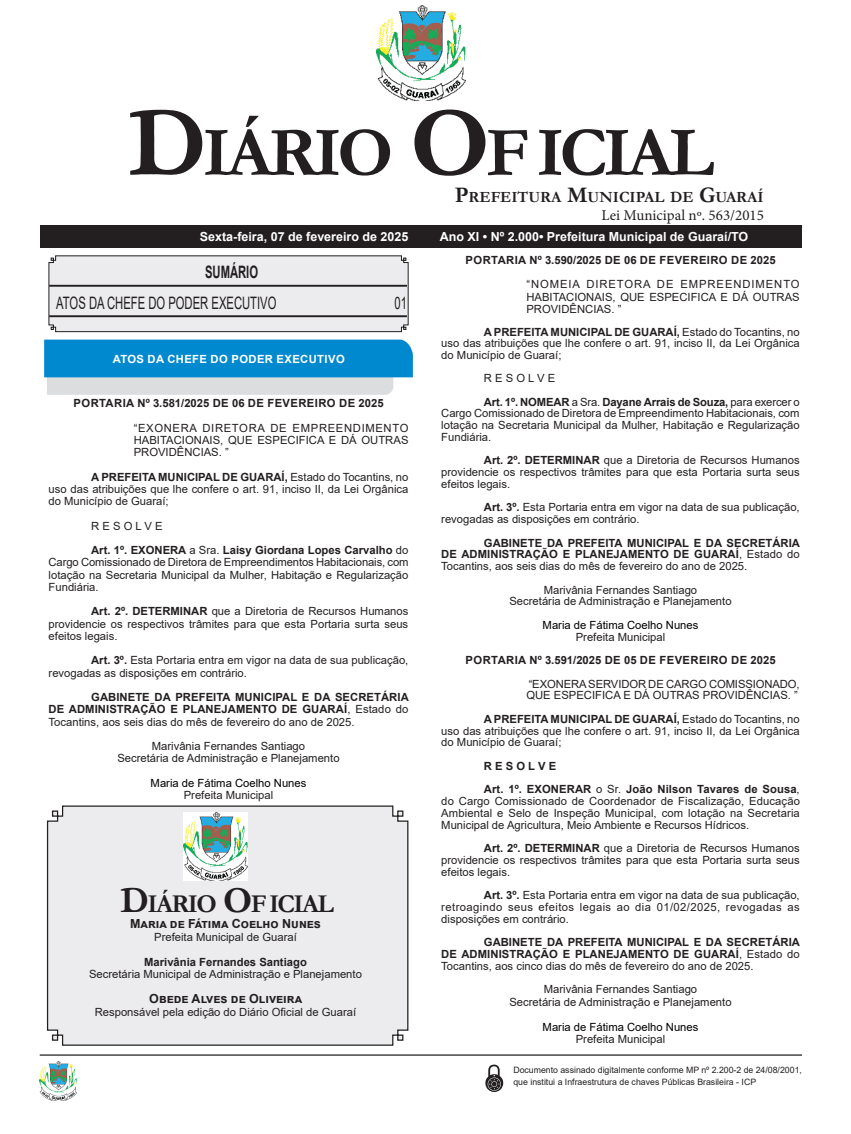
<style>
.page{position:relative;width:851px;height:1134px;background:#fff}
.page>*{position:absolute;margin:0;border:0;box-sizing:border-box;transform-origin:0 0}
.CORPO_DE_TEXTO{font:700 70.88px "Garamond";letter-spacing:-.06em;color:#231f20}
.CORPO_DE_TEXTO-2{font:700 25.88px "Garamond";letter-spacing:-.06em;color:#231f20}
.Nome_Secretário{font:17.12px "Arial";color:#231f20;scale:.66 1}
.Nome_Secretário-2{font:700 17.12px "Arial";color:#231f20;scale:.66 1}
.CORPO_DE_TEXTO-3{font:700 15.62px "Garamond";color:#231f20}
.t1{font:15px "Minion Pro";color:#231f20}
.t2{font:700 12.5px "Arial";color:#fff}
.Assinatura{font:700 12.5px "Arial";color:#231f20}
.CORPO_DE_TEXTO-4{font:11.25px/11.8px "Arial";color:#231f20;text-align:justify}
.CORPO_DE_TEXTO-5{font:700 11.25px/11.8px "Arial";letter-spacing:.005em;color:#231f20;text-align:justify}
.Assinatura-2{font:11.25px "Arial";color:#231f20}
.EMENTA{font:11.25px/12.2px "Arial";color:#231f20;text-align:justify}
.TITULOS{font:700 11.25px "Arial";letter-spacing:.035em;color:#231f20}
.Assinatura-3{font:11.25px "Arial";color:#000}
.Chancela2{font:700 11.25px "Arial";letter-spacing:.035em;color:#fff}
.Assinatura-4{font:700 11.25px "Arial";color:#231f20}
.CORPO_DE_TEXTO-6{font:8.75px/12.5px "Arial";color:#231f20}
.s1{font-size:101.25px}
.s2{font-size:22.38px}
.s3{font-weight:700}
.s4{font-weight:400}
.s5{font-size:36.88px}
</style>
<div class="page">
<div style="left:40px;top:225px;width:761px;height:22px;background:#231f20"></div>
<hr style="left:40px;top:1054px;width:761px;height:2px;background:#231f20">
<img style="left:376px;top:5px;width:89px;height:95px">
<img style="left:40px;top:1061px;width:37px;height:39px">
<svg style="left:485px;top:1065px;width:18px;height:27px"></svg>
<div style="left:46px;top:805px;width:363px;height:241px;background:#ececee"></div>
<img style="left:183px;top:812px;width:64px;height:68px">
<svg style="left:48px;top:255px;width:360px;height:77px;background:#dcdbdd"></svg>
<svg style="left:44px;top:340px;width:369px;height:55px;background:#48a5d4"></svg>
<p class="CORPO_DE_TEXTO" style="left:128px;top:105px;width:587px"><span class="s1">D</span>IÁRIO <span class="s1">O</span>F ICIAL</p>
<p class="CORPO_DE_TEXTO-3" style="left:455px;top:186px;width:310px"><span class="s2">P</span>REFEITURA <span class="s2">M</span>UNICIPAL DE <span class="s2">G</span>UARAÍ</p>
<p class="t1" style="left:601px;top:205px;width:164px">Lei Municipal nº. 563/2015</p>
<p class="t2" style="left:200px;top:228px;width:210px">Sexta-feira, 07 de fevereiro de 2025</p>
<p class="t2" style="left:439px;top:228px;width:310px">Ano XI • Nº 2.000• Prefeitura Municipal de Guaraí/TO</p>
<p class="Nome_Secretário-2" style="left:205px;top:260px;width:82px">SUMÁRIO</p>
<p class="Nome_Secretário" style="left:56px;top:291px;width:335px">ATOS DA CHEFE DO PODER EXECUTIVO</p>
<p class="Nome_Secretário" style="left:394px;top:291px;width:20px">01</p>
<p class="Chancela2" style="left:113px;top:351px;width:233px">ATOS DA CHEFE DO PODER EXECUTIVO</p>
<p class="TITULOS" style="left:74px;top:395px;width:311px">PORTARIA Nº 3.581/2025 DE 06 DE FEVEREIRO DE 2025</p>
<p class="EMENTA" style="left:134px;top:421px;width:276px">“EXONERA DIRETORA DE EMPREENDIMENTO HABITACIONAIS, QUE ESPECIFICA E DÁ OUTRAS PROVIDÊNCIAS. ”</p>
<p class="CORPO_DE_TEXTO-4" style="left:49px;top:470px;width:361px;line-height:12.2px;text-indent:43px"><span class="s3">A PREFEITA MUNICIPAL DE GUARAÍ,</span> Estado do Tocantins, no uso das atribuições que lhe confere o art. 91, inciso II, da Lei Orgânica do Município de Guaraí;</p>
<p class="CORPO_DE_TEXTO-4" style="left:91px;top:520px;width:73px">R E S O L V E</p>
<p class="CORPO_DE_TEXTO-4" style="left:49px;top:544px;width:361px;line-height:12.2px;text-indent:43px"><span class="s3">Art. 1º. EXONERA</span> a Sra. <span class="s3">Laisy Giordana Lopes Carvalho</span> do Cargo Comissionado de Diretora de Empreendimentos Habitacionais, com lotação na Secretaria Municipal da Mulher, Habitação e Regularização Fundiária.</p>
<p class="CORPO_DE_TEXTO-4" style="left:49px;top:605px;width:361px;line-height:12.2px;text-indent:43px"><span class="s3">Art. 2º. DETERMINAR</span> que a Diretoria de Recursos Humanos providencie os respectivos trâmites para que esta Portaria surta seus efeitos legais.</p>
<p class="CORPO_DE_TEXTO-4" style="left:49px;top:654px;width:361px;line-height:12.2px;text-indent:43px"><span class="s3">Art. 3º.</span> Esta Portaria entra em vigor na data de sua publicação, revogadas as disposições em contrário.</p>
<p class="CORPO_DE_TEXTO-5" style="left:49px;top:691px;width:361px;line-height:12.2px;text-indent:43px">GABINETE DA PREFEITA MUNICIPAL E DA SECRETÁRIA DE ADMINISTRAÇÃO E PLANEJAMENTO DE GUARAÍ<span class="s4">, Estado do Tocantins, aos seis dias do mês de fevereiro do ano de 2025.</span></p>
<p class="Assinatura-2" style="left:152px;top:738px;width:155px">Marivânia Fernandes Santiago</p>
<p class="Assinatura-2" style="left:117px;top:751px;width:223px">Secretária de Administração e Planejamento</p>
<p class="Assinatura-3" style="left:151px;top:775px;width:157px">Maria de Fátima Coelho Nunes</p>
<p class="Assinatura-2" style="left:184px;top:787px;width:91px">Prefeita Municipal</p>
<p class="CORPO_DE_TEXTO-2" style="left:120px;top:886px;width:215px"><span class="s5">D</span>IÁRIO <span class="s5">O</span>F ICIAL</p>
<p class="Assinatura" style="left:130px;top:915px;width:192px">Maria de Fátima Coelho Nunes</p>
<p class="Assinatura-2" style="left:154px;top:929px;width:144px">Prefeita Municipal de Guaraí</p>
<p class="Assinatura-4" style="left:144px;top:954px;width:164px">Marivânia Fernandes Santiago</p>
<p class="Assinatura-2" style="left:89px;top:966px;width:274px">Secretária Municipal de Administração e Planejamento</p>
<p class="Assinatura" style="left:149px;top:990px;width:154px">Obede Alves de Oliveira</p>
<p class="Assinatura-2" style="left:95px;top:1004px;width:263px">Responsável pela edição do Diário Oficial de Guaraí</p>
<p class="TITULOS" style="left:465px;top:252px;width:311px">PORTARIA Nº 3.590/2025 DE 06 DE FEVEREIRO DE 2025</p>
<p class="EMENTA" style="left:526px;top:278px;width:275px">“NOMEIA DIRETORA DE EMPREENDIMENTO HABITACIONAIS, QUE ESPECIFICA E DÁ OUTRAS PROVIDÊNCIAS. ”</p>
<p class="CORPO_DE_TEXTO-4" style="left:441px;top:326px;width:360px;text-indent:43px"><span class="s3">A PREFEITA MUNICIPAL DE GUARAÍ,</span> Estado do Tocantins, no uso das atribuições que lhe confere o art. 91, inciso II, da Lei Orgânica do Município de Guaraí;</p>
<p class="CORPO_DE_TEXTO-4" style="left:484px;top:372px;width:73px">R E S O L V E</p>
<p class="CORPO_DE_TEXTO-4" style="left:441px;top:396px;width:360px;text-indent:43px"><span class="s3">Art. 1º. NOMEAR</span> a Sra. <span class="s3">Dayane Arrais de Souza,</span> para exercer o Cargo Comissionado de Diretora de Empreendimento Habitacionais, com lotação na Secretaria Municipal da Mulher, Habitação e Regularização Fundiária.</p>
<p class="CORPO_DE_TEXTO-4" style="left:441px;top:454px;width:360px;text-indent:43px"><span class="s3">Art. 2º. DETERMINAR</span> que a Diretoria de Recursos Humanos providencie os respectivos trâmites para que esta Portaria surta seus efeitos legais.</p>
<p class="CORPO_DE_TEXTO-4" style="left:441px;top:501px;width:360px;text-indent:43px"><span class="s3">Art. 3º.</span> Esta Portaria entra em vigor na data de sua publicação, revogadas as disposições em contrário.</p>
<p class="CORPO_DE_TEXTO-5" style="left:441px;top:537px;width:360px;text-indent:43px">GABINETE DA PREFEITA MUNICIPAL E DA SECRETÁRIA DE ADMINISTRAÇÃO E PLANEJAMENTO DE GUARAÍ<span class="s4">, Estado do Tocantins, aos seis dias do mês de fevereiro do ano de 2025.</span></p>
<p class="Assinatura-2" style="left:543px;top:582px;width:155px">Marivânia Fernandes Santiago</p>
<p class="Assinatura-2" style="left:509px;top:594px;width:223px">Secretária de Administração e Planejamento</p>
<p class="Assinatura-3" style="left:542px;top:617px;width:157px">Maria de Fátima Coelho Nunes</p>
<p class="Assinatura-2" style="left:575px;top:629px;width:91px">Prefeita Municipal</p>
<p class="TITULOS" style="left:465px;top:652px;width:311px">PORTARIA Nº 3.591/2025 DE 05 DE FEVEREIRO DE 2025</p>
<p class="EMENTA" style="left:526px;top:678px;width:275px;line-height:11.8px">“EXONERA SERVIDOR DE CARGO COMISSIONADO,<br>QUE ESPECIFICA E DÁ OUTRAS PROVIDÊNCIAS. ”</p>
<p class="CORPO_DE_TEXTO-4" style="left:441px;top:713px;width:360px;text-indent:43px"><span class="s3">A PREFEITA MUNICIPAL DE GUARAÍ,</span> Estado do Tocantins, no uso das atribuições que lhe confere o art. 91, inciso II, da Lei Orgânica do Município de Guaraí;</p>
<p class="CORPO_DE_TEXTO-5" style="left:484px;top:760px;width:74px">R E S O L V E</p>
<p class="CORPO_DE_TEXTO-4" style="left:441px;top:783px;width:360px;text-indent:43px"><span class="s3">Art. 1º. EXONERAR</span> o Sr. <span class="s3">João Nilson Tavares de Sousa</span>, do Cargo Comissionado de Coordenador de Fiscalização, Educação Ambiental e Selo de Inspeção Municipal, com lotação na Secretaria Municipal de Agricultura, Meio Ambiente e Recursos Hídricos.</p>
<p class="CORPO_DE_TEXTO-4" style="left:441px;top:842px;width:360px;text-indent:43px"><span class="s3">Art. 2º. DETERMINAR</span> que a Diretoria de Recursos Humanos providencie os respectivos trâmites para que esta Portaria surta seus efeitos legais.</p>
<p class="CORPO_DE_TEXTO-4" style="left:441px;top:889px;width:360px;text-indent:43px"><span class="s3">Art. 3º.</span> Esta Portaria entra em vigor na data de sua publicação, retroagindo seus efeitos legais ao dia 01/02/2025, revogadas as disposições em contrário.</p>
<p class="CORPO_DE_TEXTO-5" style="left:441px;top:936px;width:360px;text-indent:43px">GABINETE DA PREFEITA MUNICIPAL E DA SECRETÁRIA DE ADMINISTRAÇÃO E PLANEJAMENTO DE GUARAÍ<span class="s4">, Estado do Tocantins, aos cinco dias do mês de fevereiro do ano de 2025.</span></p>
<p class="Assinatura-2" style="left:543px;top:981px;width:155px">Marivânia Fernandes Santiago</p>
<p class="Assinatura-2" style="left:509px;top:994px;width:223px">Secretária de Administração e Planejamento</p>
<p class="Assinatura-3" style="left:542px;top:1019px;width:157px">Maria de Fátima Coelho Nunes</p>
<p class="Assinatura-2" style="left:575px;top:1031px;width:91px">Prefeita Municipal</p>
<p class="CORPO_DE_TEXTO-6" style="left:513px;top:1063px;width:290px">Documento assinado digitalmente conforme MP nº 2.200-2 de 24/08/2001, que institui a Infraestrutura de chaves Públicas Brasileira - ICP</p>
</div>
